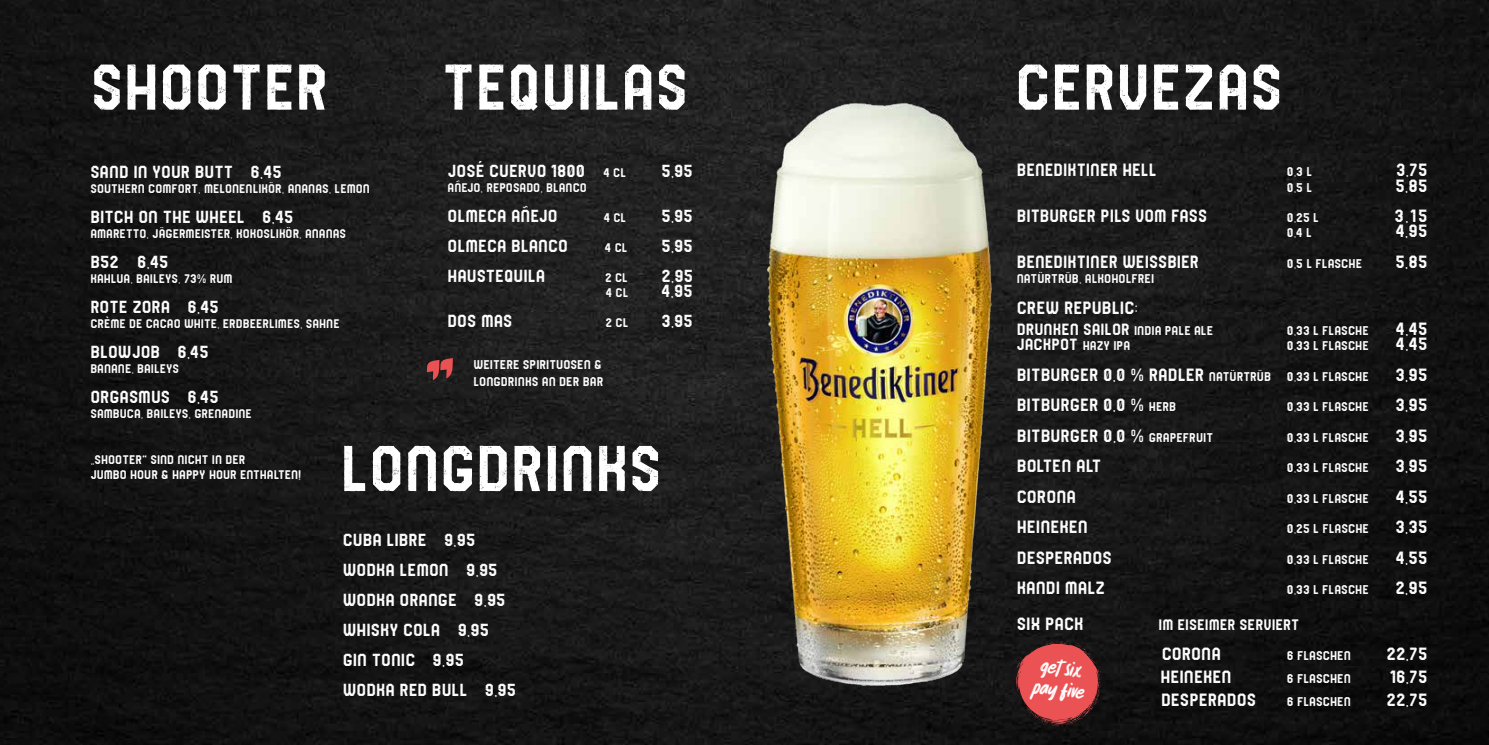
<style>
.page{position:relative;width:1489px;height:745px;background:#fff}
.page>*{position:absolute;margin:0;border:0;box-sizing:border-box;transform-origin:0 0}
.t1{font:64.75px "Douglas Calgury Block";color:#fff}
.t2{font:24px/21.5px "Heseick";color:#fff}
.t3{font:17.75px "Douglas Calgury Block";color:#fff}
.t4{font:17.5px/30px "Douglas Calgury Block";color:#fff}
.t5{font:16.25px "Douglas Calgury Block";color:#fff}
.t6{font:15.25px "Douglas Calgury Block";color:#fff}
.t7{font:12.75px/16.5px "Douglas Calgury Block";color:#fff}
.t8{font:12.5px/15px "Douglas Calgury Block";color:#fff}
.s1{font-size:12.5px}
.s2{font-size:12.75px}
.s3{font-size:17.75px}
</style>
<div class="page">
<img style="left:0;top:0;width:1488px;height:744px">
<svg style="left:426px;top:357px;width:27px;height:23px"></svg>
<svg style="left:1014px;top:640px;width:87px;height:86px;background:#a33d3e"></svg>
<img style="left:756px;top:73px;width:247px;height:626px">
<h1 class="t1" style="left:90px;top:43px;width:240px">SHOOTER</h1>
<h1 class="t1" style="left:441px;top:43px;width:248px">TEQUILAS</h1>
<h3 class="t4" style="left:447px;top:155px;width:180px">JOSÉ CUERVO 1800 <span class="s1">4 CL</span></h3>
<h3 class="t4" style="left:661px;top:155px;width:33px">5,95</h3>
<p class="t8" style="left:447px;top:180px;width:141px">AÑEJO, REPOSADO, BLANCO</p>
<h3 class="t4" style="left:447px;top:200px;width:112px">OLMECA AÑEJO</h3>
<p class="t8" style="left:603px;top:210px;width:24px">4 CL</p>
<h3 class="t4" style="left:661px;top:200px;width:33px">5,95</h3>
<h3 class="t4" style="left:447px;top:230px;width:122px">OLMECA BLANCO</h3>
<p class="t8" style="left:605px;top:240px;width:24px">4 CL</p>
<h3 class="t4" style="left:661px;top:230px;width:33px">5,95</h3>
<h3 class="t4" style="left:447px;top:260px;width:99px">HAUSTEQUILA</h3>
<p class="t8" style="left:605px;top:270px;width:24px">2 CL</p>
<h3 class="t4" style="left:661px;top:260px;width:33px">2,95</h3>
<p class="t8" style="left:605px;top:285px;width:24px">4 CL</p>
<h3 class="t4" style="left:661px;top:275px;width:33px">4,95</h3>
<h3 class="t4" style="left:447px;top:305px;width:66px">DOS MAS</h3>
<p class="t8" style="left:605px;top:315px;width:24px">2 CL</p>
<h3 class="t4" style="left:661px;top:305px;width:33px">3,95</h3>
<h3 class="t4" style="left:90px;top:156px;width:193px">SAND IN YOUR BUTT 6,45</h3>
<p class="t8" style="left:90px;top:181px;width:281px">SOUTHERN COMFORT, MELONENLIKÖR, ANANAS, LEMON</p>
<h3 class="t4" style="left:90px;top:201px;width:204px">BITCH ON THE WHEEL 6,45</h3>
<p class="t8" style="left:90px;top:226px;width:257px">AMARETTO, JÄGERMEISTER, KOKOSLIKÖR, ANANAS</p>
<h3 class="t4" style="left:90px;top:246px;width:79px">B52 6,45</h3>
<p class="t8" style="left:90px;top:271px;width:144px">KAHLUA, BAILEYS, 73% RUM</p>
<h3 class="t4" style="left:90px;top:291px;width:130px">ROTE ZORA 6,45</h3>
<p class="t8" style="left:90px;top:316px;width:251px">CRÈME DE CACAO WHITE, ERDBEERLIMES, SAHNE</p>
<h3 class="t4" style="left:90px;top:336px;width:120px">BLOWJOB 6,45</h3>
<p class="t8" style="left:90px;top:361px;width:90px">BANANE, BAILEYS</p>
<h3 class="t4" style="left:90px;top:381px;width:130px">ORGASMUS 6,45</h3>
<p class="t8" style="left:90px;top:406px;width:163px">SAMBUCA, BAILEYS, GRENADINE</p>
<p class="t8" style="left:90px;top:451px;width:212px">„SHOOTER“ SIND NICHT IN DER<br>JUMBO HOUR &amp; HAPPY HOUR ENTHALTEN!</p>
<p class="t7" style="left:473px;top:356px;width:131px">WEITERE SPIRITUOSEN &amp;<br>LONGDRINKS AN DER BAR</p>
<h1 class="t1" style="left:340px;top:424px;width:323px">LONGDRINKS</h1>
<h3 class="t4" style="left:343px;top:523px;width:175px">CUBA LIBRE 9,95<br>WODKA LEMON 9,95<br>WODKA ORANGE 9,95<br>WHISKY COLA 9,95<br>GIN TONIC 9,95<br>WODKA RED BULL 9,95</h3>
<h1 class="t1" style="left:1014px;top:43px;width:269px">CERVEZAS</h1>
<h3 class="t3" style="left:1016px;top:158px;width:141px">BENEDIKTINER HELL</h3>
<p class="t7" style="left:1286px;top:163px;width:27px">0,3 L</p>
<h3 class="t3" style="left:1395px;top:158px;width:33px">3,75</h3>
<p class="t7" style="left:1286px;top:178px;width:27px">0,5 L</p>
<h3 class="t3" style="left:1395px;top:173px;width:33px">5,85</h3>
<h3 class="t3" style="left:1016px;top:204px;width:192px">BITBURGER PILS VOM FASS</h3>
<p class="t7" style="left:1286px;top:209px;width:34px">0,25 L</p>
<h3 class="t3" style="left:1394px;top:204px;width:35px">3,15</h3>
<p class="t7" style="left:1286px;top:224px;width:27px">0,4 L</p>
<h3 class="t3" style="left:1395px;top:219px;width:33px">4,95</h3>
<h3 class="t3" style="left:1016px;top:249px;width:184px">BENEDIKTINER WEISSBIER</h3>
<p class="t7" style="left:1286px;top:254px;width:77px">0,5 L FLASCHE</p>
<h3 class="t3" style="left:1395px;top:249px;width:33px">5,85</h3>
<p class="t7" style="left:1016px;top:270px;width:139px">NATÜRTRÜB, ALKOHOLFREI</p>
<h3 class="t3" style="left:1016px;top:295px;width:123px">CREW REPUBLIC:</h3>
<h3 class="t5" style="left:1016px;top:318px;width:198px">DRUNKEN SAILOR <span class="s2">INDIA PALE ALE</span></h3>
<p class="t7" style="left:1286px;top:321px;width:83px">0,33 L FLASCHE</p>
<h3 class="t3" style="left:1395px;top:316px;width:33px">4,45</h3>
<h3 class="t5" style="left:1016px;top:333px;width:115px">JACKPOT <span class="s2">HAZY IPA</span></h3>
<p class="t7" style="left:1286px;top:337px;width:83px">0,33 L FLASCHE</p>
<h3 class="t3" style="left:1395px;top:331px;width:33px">4,45</h3>
<p class="t7" style="left:1016px;top:367px;width:353px"><span class="s3">BITBURGER 0,0 % RADLER</span> NATÜRTRÜB 0,33 L FLASCHE</p>
<h3 class="t3" style="left:1395px;top:362px;width:33px">3,95</h3>
<h3 class="t3" style="left:1016px;top:392px;width:161px">BITBURGER 0,0 % <span class="s2">HERB</span></h3>
<p class="t7" style="left:1286px;top:398px;width:83px">0,33 L FLASCHE</p>
<h3 class="t3" style="left:1395px;top:392px;width:33px">3,95</h3>
<h3 class="t3" style="left:1016px;top:423px;width:198px">BITBURGER 0,0 % <span class="s2">GRAPEFRUIT</span></h3>
<p class="t7" style="left:1286px;top:428px;width:83px">0,33 L FLASCHE</p>
<h3 class="t3" style="left:1395px;top:423px;width:33px">3,95</h3>
<h3 class="t3" style="left:1016px;top:453px;width:86px">BOLTEN ALT</h3>
<p class="t7" style="left:1286px;top:458px;width:83px">0,33 L FLASCHE</p>
<h3 class="t3" style="left:1395px;top:453px;width:33px">3,95</h3>
<h3 class="t3" style="left:1016px;top:484px;width:61px">CORONA</h3>
<p class="t7" style="left:1286px;top:489px;width:83px">0,33 L FLASCHE</p>
<h3 class="t3" style="left:1395px;top:484px;width:33px">4,55</h3>
<h3 class="t3" style="left:1016px;top:514px;width:73px">HEINEKEN</h3>
<p class="t7" style="left:1286px;top:519px;width:84px">0,25 L FLASCHE</p>
<h3 class="t3" style="left:1395px;top:514px;width:33px">3,35</h3>
<h3 class="t3" style="left:1016px;top:545px;width:96px">DESPERADOS</h3>
<p class="t7" style="left:1286px;top:550px;width:83px">0,33 L FLASCHE</p>
<h3 class="t3" style="left:1395px;top:545px;width:33px">4,55</h3>
<h3 class="t3" style="left:1016px;top:575px;width:90px">KANDI MALZ</h3>
<p class="t7" style="left:1286px;top:580px;width:83px">0,33 L FLASCHE</p>
<h3 class="t3" style="left:1395px;top:575px;width:34px">2,95</h3>
<h3 class="t3" style="left:1016px;top:611px;width:68px">SIX PACK</h3>
<p class="t6" style="left:1158px;top:613px;width:142px">IM EISEIMER SERVIERT</p>
<h3 class="t3" style="left:1161px;top:641px;width:61px">CORONA</h3>
<p class="t7" style="left:1286px;top:646px;width:65px">6 FLASCHEN</p>
<h3 class="t3" style="left:1386px;top:641px;width:43px">22,75</h3>
<h3 class="t3" style="left:1160px;top:664px;width:73px">HEINEKEN</h3>
<p class="t7" style="left:1286px;top:669px;width:65px">6 FLASCHEN</p>
<h3 class="t3" style="left:1389px;top:664px;width:39px">16,75</h3>
<h3 class="t3" style="left:1160px;top:686px;width:96px">DESPERADOS</h3>
<p class="t7" style="left:1286px;top:692px;width:65px">6 FLASCHEN</p>
<h3 class="t3" style="left:1386px;top:686px;width:43px">22,75</h3>
<h2 class="t2" style="left:1035px;top:654px;width:54px;rotate:6deg">get six, pay five</h2>
</div>
